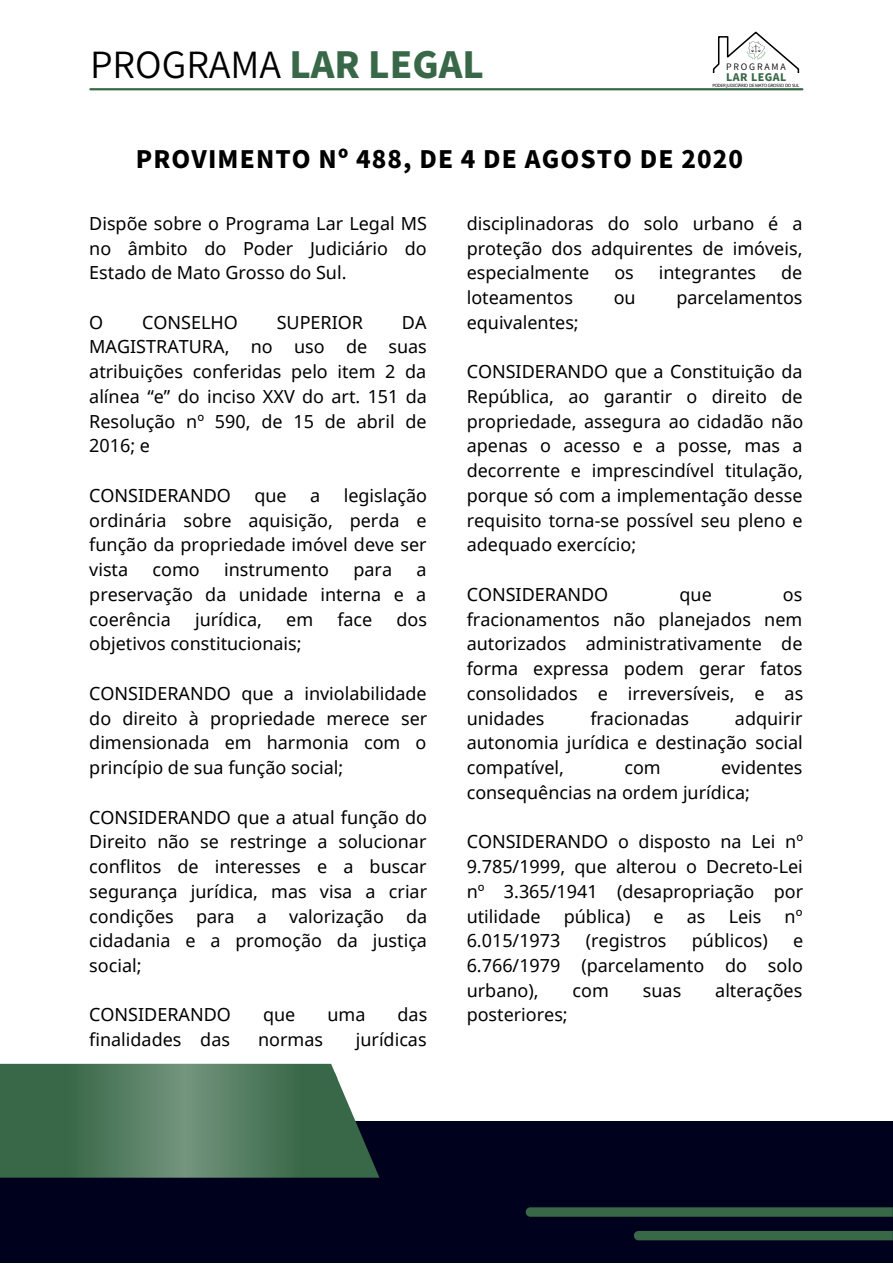
<style>
.page{position:relative;width:893px;height:1264px;background:#fff}
.page>*{position:absolute;margin:0;border:0;box-sizing:border-box;transform-origin:0 0}
.t1{font:600 36px "Noto Sans JP";color:#000}
.t2{font:900 24px "Noto Sans JP";letter-spacing:.045em;color:#000}
.t3{font:18px/24.8px "Noto Sans";color:#000;text-align:justify}
.t4{font:900 10.35px "Noto Sans JP";letter-spacing:.045em;color:#386847}
.t5{font:600 8.85px "Noto Sans JP";letter-spacing:.2em;color:#000}
.t6{font:4.35px "Noto Sans";letter-spacing:-.05em;color:#000}
.s1{font-weight:900;color:#386847}
</style>
<div class="page">
<div style="left:0;top:1120px;width:892px;height:142px;background:#00021d"></div>
<svg style="left:525px;top:1207px;width:367px;height:9px;background:#356345"></svg>
<div style="left:634px;top:1231px;width:258px;height:9px;background:#386847"></div>
<svg style="left:0;top:1063px;width:385px;height:115px;background:#537b60"></svg>
<hr style="left:90px;top:88px;width:712px;height:2px;background:#386847">
<svg style="left:712px;top:31px;width:87px;height:41px"></svg>
<p class="t1" style="left:90px;top:36px;width:395px">PROGRAMA <span class="s1">LAR LEGAL</span></p>
<p class="t5" style="left:726px;top:60px;width:61px">PROGRAMA</p>
<p class="t6" style="left:712px;top:82px;width:89px">PODER JUDICIÁRIO DE MATO GROSSO DO SUL</p>
<p class="t4" style="left:726px;top:69px;width:62px">LAR LEGAL</p>
<p class="t2" style="left:136px;top:140px;width:608px">PROVIMENTO Nº 488, DE 4 DE AGOSTO DE 2020</p>
<p class="t3" style="left:89px;top:210px;width:339px">Dispõe sobre o Programa Lar Legal MS no âmbito do Poder Judiciário do Estado de Mato Grosso do Sul.</p>
<p class="t3" style="left:89px;top:309px;width:16px">O</p>
<p class="t3" style="left:142px;top:309px;width:97px">CONSELHO</p>
<p class="t3" style="left:277px;top:309px;width:88px">SUPERIOR</p>
<p class="t3" style="left:89px;top:309px;width:339px;text-indent:312px">DA MAGISTRATURA, no uso de suas atribuições conferidas pelo item 2 da alínea “e” do inciso XXV do art. 151 da Resolução nº 590, de 15 de abril de 2016; e</p>
<p class="t3" style="left:89px;top:482px;width:143px">CONSIDERANDO</p>
<p class="t3" style="left:254px;top:482px;width:34px">que</p>
<p class="t3" style="left:310px;top:482px;width:12px">a</p>
<p class="t3" style="left:89px;top:482px;width:339px;text-indent:254px">legislação ordinária sobre aquisição, perda e função da propriedade imóvel deve ser vista</p>
<p class="t3" style="left:153px;top:556px;width:49px">como</p>
<p class="t3" style="left:224px;top:556px;width:106px">instrumento</p>
<p class="t3" style="left:353px;top:556px;width:40px">para</p>
<p class="t3" style="left:89px;top:556px;width:339px;text-indent:327px">a preservação da unidade interna e a coerência</p>
<p class="t3" style="left:195px;top:606px;width:68px">jurídica,</p>
<p class="t3" style="left:286px;top:606px;width:28px">em</p>
<p class="t3" style="left:337px;top:606px;width:37px">face</p>
<p class="t3" style="left:396px;top:606px;width:32px">dos</p>
<p class="t3" style="left:89px;top:631px;width:214px">objetivos constitucionais;</p>
<p class="t3" style="left:89px;top:680px;width:339px">CONSIDERANDO que a inviolabilidade do direito à propriedade merece ser dimensionada em harmonia com o princípio de sua função social;</p>
<p class="t3" style="left:89px;top:804px;width:339px">CONSIDERANDO que a atual função do Direito não se restringe a solucionar conflitos de interesses e a buscar segurança jurídica, mas visa a criar condições para a valorização da cidadania e a promoção da justiça social;</p>
<p class="t3" style="left:89px;top:1002px;width:143px">CONSIDERANDO</p>
<p class="t3" style="left:263px;top:1002px;width:34px">que</p>
<p class="t3" style="left:327px;top:1002px;width:40px">uma</p>
<p class="t3" style="left:397px;top:1002px;width:31px">das</p>
<p class="t3" style="left:89px;top:1026px;width:142px">finalidades das</p>
<p class="t3" style="left:258px;top:1026px;width:66px">normas</p>
<p class="t3" style="left:356px;top:1026px;width:72px">jurídicas</p>
<p class="t3" style="left:466px;top:210px;width:337px">disciplinadoras do solo urbano é a proteção dos adquirentes de imóveis, especialmente</p>
<p class="t3" style="left:614px;top:260px;width:21px">os</p>
<p class="t3" style="left:658px;top:260px;width:99px">integrantes</p>
<p class="t3" style="left:781px;top:260px;width:23px">de</p>
<p class="t3" style="left:466px;top:284px;width:108px">loteamentos</p>
<p class="t3" style="left:613px;top:284px;width:23px">ou</p>
<p class="t3" style="left:676px;top:284px;width:128px">parcelamentos</p>
<p class="t3" style="left:466px;top:309px;width:114px">equivalentes;</p>
<p class="t3" style="left:466px;top:359px;width:338px">CONSIDERANDO que a Constituição da República, ao garantir o direito de propriedade, assegura ao cidadão não apenas o acesso e a posse, mas a decorrente e imprescindível titulação, porque só com a implementação desse requisito torna-se possível seu pleno e adequado exercício;</p>
<p class="t3" style="left:466px;top:581px;width:143px">CONSIDERANDO</p>
<p class="t3" style="left:679px;top:581px;width:34px">que</p>
<p class="t3" style="left:466px;top:581px;width:338px;text-indent:316px">os fracionamentos não planejados nem autorizados administrativamente de forma expressa podem gerar fatos consolidados e irreversíveis, e as unidades</p>
<p class="t3" style="left:590px;top:705px;width:100px">fracionadas</p>
<p class="t3" style="left:466px;top:705px;width:337px;text-indent:268px">adquirir autonomia jurídica e destinação social compatível,</p>
<p class="t3" style="left:466px;top:754px;width:337px;text-indent:254px">evidentes consequências na ordem jurídica;</p>
<p class="t3" style="left:466px;top:829px;width:338px">CONSIDERANDO o disposto na Lei nº 9.785/1999, que alterou o Decreto-Lei nº 3.365/1941 (desapropriação por utilidade</p>
<p class="t3" style="left:624px;top:754px;width:38px">com</p>
<p class="t3" style="left:563px;top:903px;width:68px">pública)</p>
<p class="t3" style="left:653px;top:903px;width:12px">e</p>
<p class="t3" style="left:686px;top:903px;width:20px">as</p>
<p class="t3" style="left:728px;top:903px;width:34px">Leis</p>
<p class="t3" style="left:784px;top:903px;width:19px">nº</p>
<p class="t3" style="left:466px;top:927px;width:95px">6.015/1973</p>
<p class="t3" style="left:585px;top:927px;width:82px">(registros</p>
<p class="t3" style="left:691px;top:927px;width:78px">públicos)</p>
<p class="t3" style="left:466px;top:927px;width:338px;text-indent:326px">e 6.766/1979 (parcelamento do solo urbano),</p>
<p class="t3" style="left:572px;top:977px;width:38px">com</p>
<p class="t3" style="left:642px;top:977px;width:40px">suas</p>
<p class="t3" style="left:715px;top:977px;width:89px">alterações</p>
<p class="t3" style="left:466px;top:1002px;width:103px">posteriores;</p>
</div>
